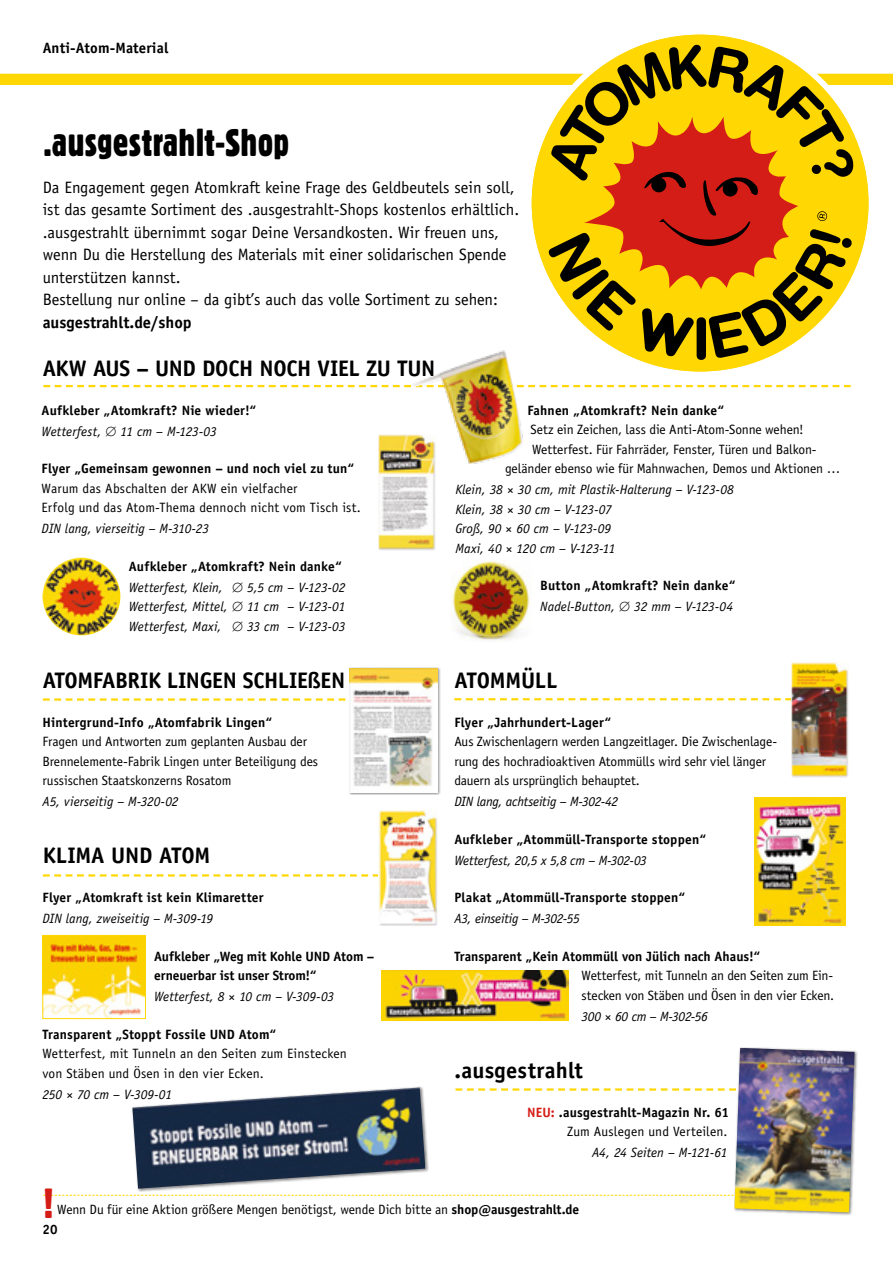
<style>
.page{position:relative;width:893px;height:1263px;background:#fff}
.page>*{position:absolute;margin:0;border:0;box-sizing:border-box;transform-origin:0 0}
.t1{font:40.5px "Bloc Ext Cond";color:#d51d17}
.t2{font:37.5px "Bloc Ext Cond";letter-spacing:.005em;color:#000}
.t3{font:700 22.5px "Officina Sans Std";letter-spacing:-.01em;color:#000}
.t4{font:700 22.5px "Officina Sans Std";letter-spacing:.01em;color:#000}
.t5{font:16.5px/22.5px "Officina Sans Std";color:#000}
.t6{font:700 16.5px "Officina Sans Std";color:#000}
.t7{font:700 15px "Officina Sans Std";letter-spacing:.01em;color:#000}
.t8{font:13.5px/19.5px "Officina Sans Std";letter-spacing:-.01em;color:#000}
.t9{font:700 13.5px/21px "Officina Sans Std";letter-spacing:.01em;color:#000}
.t10{font:italic 13.5px/19.5px "Officina Sans Std";color:#000}
.t11{font:13.5px/19.5px "Officina Sans Std";letter-spacing:.01em;color:#000}
.t12{font:700 13.5px/19.5px "Officina Sans Std";letter-spacing:-.01em;color:#000}
.t13{font:italic 13.5px "Officina Sans Std";letter-spacing:-.02em;color:#000}
.t14{font:italic 13.5px "Officina Sans Std";letter-spacing:-.03em;color:#000}
.s1{font-weight:400;font-style:italic}
.s2{font-weight:700;font-style:normal}
.s3{color:#d51d17}
.s4{font-weight:400}
.s5{font-weight:700}
</style>
<div class="page">
<div style="left:0;top:74px;width:893px;height:11px;background:#ffd703"></div>
<svg style="left:43px;top:1195px;width:691px;height:1px"></svg>
<svg style="left:455px;top:1088px;width:279px;height:3px"></svg>
<div style="left:132px;top:1087px;width:297px;height:105px;background:#000;opacity:.5"></div>
<img style="left:132px;top:1087px;width:293px;height:102px">
<svg style="left:454px;top:698px;width:337px;height:2px"></svg>
<div style="left:734px;top:1047px;width:124px;height:168px;background:#000;opacity:.5"></div>
<img style="left:734px;top:1048px;width:120px;height:164px">
<img style="left:754px;top:797px;width:91px;height:129px">
<img style="left:791px;top:662px;width:58px;height:115px">
<img style="left:382px;top:970px;width:187px;height:50px">
<img style="left:450px;top:560px;width:82px;height:81px">
<svg style="left:43px;top:698px;width:303px;height:3px"></svg>
<svg style="left:43px;top:874px;width:335px;height:2px"></svg>
<img style="left:45px;top:937px;width:99px;height:80px">
<div style="left:43px;top:935px;width:103px;height:84px;border:1px solid #ffd703"></div>
<img style="left:43px;top:558px;width:77px;height:77px">
<img style="left:378px;top:434px;width:58px;height:116px">
<div style="left:532px;top:35px;width:336px;height:336px;background:#ffd703;border-radius:168px"></div>
<svg style="left:549px;top:45px;width:305px;height:315px"></svg>
<div style="left:349px;top:667px;width:91px;height:128px;background:#000;opacity:.5"></div>
<img style="left:350px;top:668px;width:87px;height:124px">
<img style="left:378px;top:810px;width:59px;height:116px">
<svg style="left:43px;top:384px;width:808px;height:4px"></svg>
<img style="left:411px;top:350px;width:118px;height:118px">
<p class="t7" style="left:43px;top:39px;width:127px">Anti-Atom-Material</p>
<h2 class="t2" style="left:43px;top:120px;width:247px">.ausgestrahlt-Shop</h2>
<p class="t5" style="left:43px;top:176px;width:478px">Da Engagement gegen Atomkraft keine Frage des Geldbeutels sein soll, ist das gesamte Sortiment des .ausgestrahlt-Shops kostenlos erhältlich. .ausgestrahlt übernimmt sogar Deine Versandkosten. Wir freuen uns, wenn Du die Herstellung des Materials mit einer solidarischen Spende unterstützen kannst.<br>Bestellung nur online – da gibt’s auch das volle Sortiment zu sehen:</p>
<p class="t6" style="left:43px;top:312px;width:151px">ausgestrahlt.de/shop</p>
<h3 class="t3" style="left:43px;top:354px;width:394px">AKW AUS – UND DOCH NOCH VIEL ZU TUN</h3>
<p class="t9" style="left:42px;top:399px;width:216px">Aufkleber „Atomkraft? Nie wieder!“<br><span class="s1">Wetterfest,</span> ∅ <span class="s1">11 cm – M-123-03</span></p>
<p class="t9" style="left:42px;top:458px;width:314px">Flyer „Gemeinsam gewonnen – und noch viel zu tun“</p>
<p class="t11" style="left:42px;top:478px;width:321px">Warum das Abschalten der AKW ein vielfacher<br>Erfolg und das Atom-Thema dennoch nicht vom Tisch ist.</p>
<p class="t10" style="left:42px;top:519px;width:169px">DIN lang, vierseitig – M-310-23</p>
<p class="t10" style="left:129px;top:556px;width:218px;line-height:21px"><span class="s2">Aufkleber „Atomkraft? Nein danke“<br></span>Wetterfest, Klein, ∅ 5,5 cm – V-123-02</p>
<p class="t10" style="left:129px;top:597px;width:218px">Wetterfest, Mittel, ∅ 11 cm – V-123-01<br>Wetterfest, Maxi, ∅ 33 cm – V-123-03</p>
<h3 class="t3" style="left:43px;top:666px;width:304px">ATOMFABRIK LINGEN SCHLIEßEN</h3>
<p class="t9" style="left:43px;top:711px;width:231px">Hintergrund-Info „Atomfabrik Lingen“</p>
<p class="t8" style="left:43px;top:732px;width:277px">Fragen und Antworten zum geplanten Ausbau der<br>Brennelemente-Fabrik Lingen unter Beteiligung des russischen Staatskonzerns Rosatom</p>
<p class="t10" style="left:43px;top:792px;width:138px">A5, vierseitig – M-320-02</p>
<h3 class="t3" style="left:43px;top:842px;width:169px">KLIMA UND ATOM</h3>
<p class="t9" style="left:43px;top:887px;width:223px">Flyer „Atomkraft ist kein Klimaretter</p>
<p class="t10" style="left:43px;top:909px;width:172px">DIN lang, zweiseitig – M-309-19</p>
<p class="t12" style="left:154px;top:946px;width:222px">Aufkleber „Weg mit Kohle UND Atom – erneuerbar ist unser Strom!“</p>
<p class="t10" style="left:154px;top:987px;width:182px">Wetterfest, 8 × 10 cm – V-309-03</p>
<p class="t9" style="left:43px;top:1024px;width:235px">Transparent „Stoppt Fossile UND Atom“</p>
<p class="t11" style="left:43px;top:1044px;width:306px">Wetterfest, mit Tunneln an den Seiten zum Einstecken von Stäben und Ösen in den vier Ecken.</p>
<p class="t10" style="left:43px;top:1084px;width:131px">250 × 70 cm – V-309-01</p>
<p class="t9" style="left:527px;top:400px;width:198px">Fahnen „Atomkraft? Nein danke“</p>
<p class="t8" style="left:530px;top:420px;width:275px">Setz ein Zeichen, lass die Anti-Atom-Sonne wehen!</p>
<p class="t8" style="left:532px;top:439px;width:286px">Wetterfest. Für Fahrräder, Fenster, Türen und Balkon-</p>
<p class="t8" style="left:505px;top:459px;width:337px">geländer ebenso wie für Mahnwachen, Demos und Aktionen …</p>
<p class="t10" style="left:455px;top:480px;width:280px">Klein, 38 × 30 cm, mit Plastik-Halterung – V-123-08<br>Klein, 38 × 30 cm – V-123-07<br>Groß, 90 × 60 cm – V-123-09<br>Maxi, 40 × 120 cm – V-123-11</p>
<p class="t9" style="left:540px;top:575px;width:197px">Button „Atomkraft? Nein danke“<br><span class="s1">Nadel-Button,</span> ∅ <span class="s1">32 mm – V-123-04</span></p>
<h3 class="t3" style="left:454px;top:666px;width:104px">ATOMMÜLL</h3>
<p class="t9" style="left:454px;top:711px;width:158px">Flyer „Jahrhundert-Lager“</p>
<p class="t8" style="left:454px;top:732px;width:324px">Aus Zwischenlagern werden Langzeitlager. Die Zwischenlage&shy;rung des hochradioaktiven Atommülls wird sehr viel länger dauern als ursprünglich behauptet.</p>
<p class="t13" style="left:454px;top:794px;width:165px">DIN lang, achtseitig – M-302-42</p>
<p class="t9" style="left:454px;top:828px;width:253px">Aufkleber „Atommüll-Transporte stoppen“</p>
<p class="t10" style="left:454px;top:850px;width:194px">Wetterfest, 20,5 x 5,8 cm – M-302-03</p>
<p class="t9" style="left:454px;top:887px;width:232px">Plakat „Atommüll-Transporte stoppen“</p>
<p class="t13" style="left:454px;top:911px;width:127px">A3, einseitig – M-302-55</p>
<p class="t9" style="left:454px;top:946px;width:307px">Transparent „Kein Atommüll von Jülich nach Ahaus!“</p>
<p class="t8" style="left:582px;top:966px;width:254px">Wetterfest, mit Tunneln an den Seiten zum Ein&shy;stecken von Stäben und Ösen in den vier Ecken.</p>
<p class="t14" style="left:582px;top:1008px;width:128px">300 × 60 cm – M-302-56</p>
<h3 class="t4" style="left:454px;top:1056px;width:130px">.ausgestrahlt</h3>
<p class="t9" style="left:527px;top:1102px;width:203px;line-height:19.5px;text-align:right"><span class="s3">NEU:</span> .ausgestrahlt-Magazin Nr. 61<br><span class="s4">Zum Auslegen und Verteilen.</span></p>
<p class="t10" style="left:592px;top:1143px;width:137px">A4, 24 Seiten – M-121-61</p>
<h1 class="t1" style="left:44px;top:1179px;width:12px">!</h1>
<p class="t8" style="left:57px;top:1200px;width:524px">Wenn Du für eine Aktion größere Mengen benötigst, wende Dich bitte an <span class="s5">shop@ausgestrahlt.de</span></p>
<p class="t9" style="left:43px;top:1218px;width:16px">20</p>
</div>
